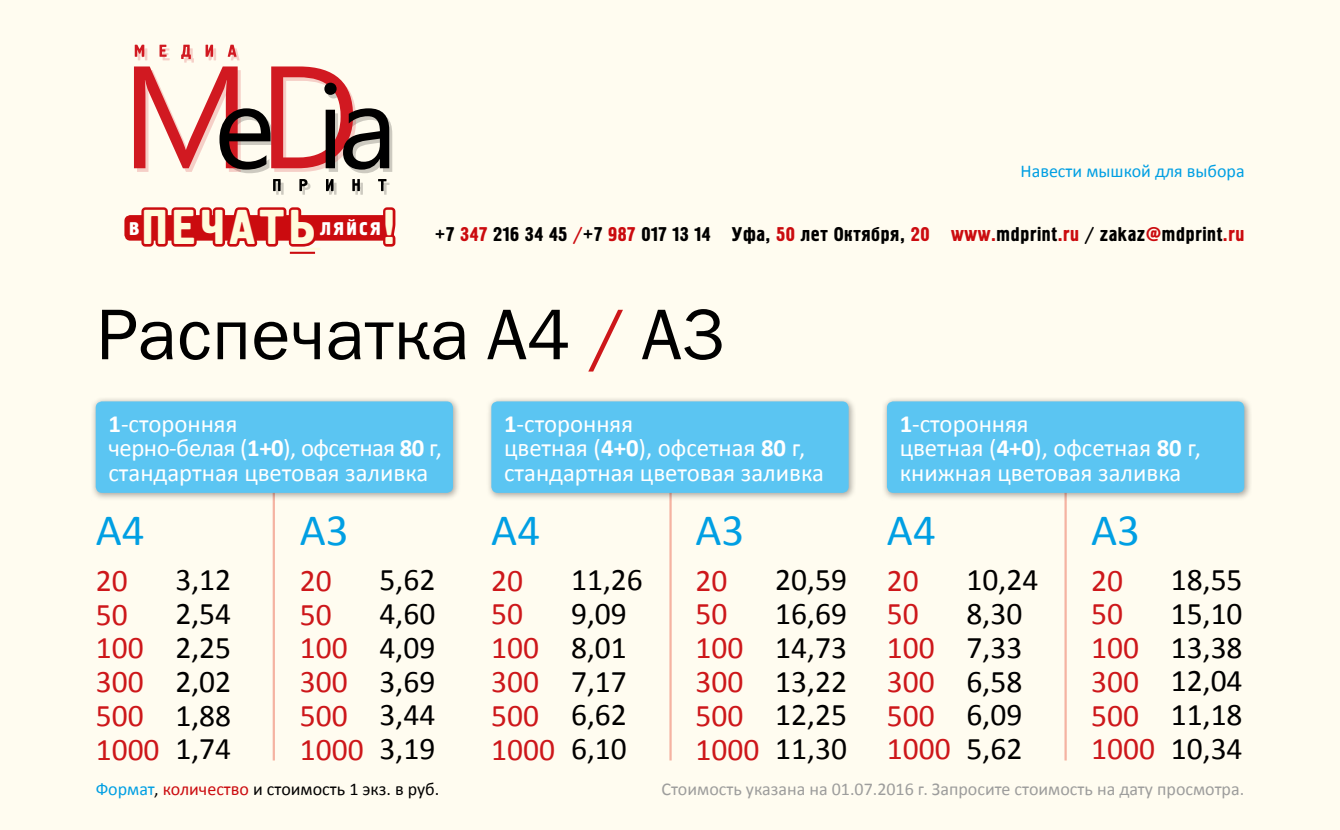
<style>
.page{position:relative;width:1340px;height:830px;background:#fff}
.page>*{position:absolute;margin:0;border:0;box-sizing:border-box;transform-origin:0 0}
.t1{font:72px "Franklin Gothic Book C";color:#000}
.t2{font:48.82px "Hermes C";letter-spacing:.1em;color:#fffbdc}
.t3{font:45px "Calibri";color:#009fe3}
.t4{font:31.5px/33.8px "Calibri";color:#000;text-align:justify}
.t5{font:31.5px/33.8px "Calibri";color:#cd171a}
.t6{font:24.75px/24.8px "Calibri";color:#fff}
.t7{font:19.8px "Hermes C";letter-spacing:.03em;color:#000}
.t8{font:18px "Calibri";color:#9d9d9c}
.t9{font:18px "Calibri";color:#000}
.t10{font:18px "Calibri";color:#009fe3}
.s1{color:#cb0b0f}
.s2{color:#cd171a}
.s3{font-weight:700}
.s4{color:#009fe3}
</style>
<div class="page">
<div style="left:0;top:0;width:1339px;height:829px;background:#fffcf0"></div>
<div style="left:124px;top:215px;width:269px;height:25px;background:#cb0b0f;border-radius:6px"></div>
<svg style="left:134px;top:45px;width:262px;height:209px"></svg>
<hr style="left:290px;top:251px;width:25px;height:3px;background:#cb0b0f">
<hr style="left:273px;top:484px;width:2px;height:276px;background:#f5b3a2">
<hr style="left:669px;top:484px;width:2px;height:276px;background:#f5b3a2">
<hr style="left:1064px;top:484px;width:2px;height:276px;background:#f5b3a2">
<div style="left:487px;top:396px;width:369px;height:104px;background:#000;opacity:.35"></div>
<div style="left:491px;top:401px;width:357px;height:91px;background:#5bc5f2;border-radius:6px"></div>
<div style="left:882px;top:396px;width:369px;height:104px;background:#000;opacity:.35"></div>
<div style="left:887px;top:401px;width:357px;height:91px;background:#5bc5f2;border-radius:6px"></div>
<div style="left:91px;top:396px;width:369px;height:104px;background:#000;opacity:.35"></div>
<div style="left:96px;top:401px;width:357px;height:91px;background:#5bc5f2;border-radius:6px"></div>
<h2 class="t2" style="left:129px;top:200px;width:267px"><sup>в</sup>ПЕЧАТЬ<sup>ляйся</sup>!</h2>
<p class="t10" style="left:1020px;top:158px;width:226px">Навести мышкой для выбора</p>
<p class="t7" style="left:435px;top:222px;width:810px">+7 <span class="s1">347</span> 216 34 45 <span class="s1">/</span>+7 <span class="s1">987</span> 017 13 14 Уфа, <span class="s1">50</span> лет Октября, <span class="s1">20 www.</span>mdprint<span class="s1">.ru</span> / zakaz<span class="s1">@</span>mdprint<span class="s1">.ru</span></p>
<h1 class="t1" style="left:96px;top:294px;width:630px">Распечатка А4 <span class="s2">/</span> А3</h1>
<p class="t6" style="left:108px;top:410px;width:335px"><span class="s3">1</span>-сторонняя<br>черно-белая (<span class="s3">1+0</span>), офсетная <span class="s3">80</span> г, стандартная цветовая заливка</p>
<p class="t6" style="left:504px;top:410px;width:321px"><span class="s3">1</span>-сторонняя<br>цветная (<span class="s3">4+0</span>), офсетная <span class="s3">80</span> г, стандартная цветовая заливка</p>
<p class="t6" style="left:899px;top:410px;width:303px"><span class="s3">1</span>-сторонняя<br>цветная (<span class="s3">4+0</span>), офсетная <span class="s3">80</span> г, книжная цветовая заливка</p>
<h3 class="t3" style="left:96px;top:498px;width:50px">А4</h3>
<h3 class="t3" style="left:300px;top:498px;width:50px">А3</h3>
<h3 class="t3" style="left:491px;top:498px;width:50px">А4</h3>
<h3 class="t3" style="left:695px;top:498px;width:50px">А3</h3>
<h3 class="t3" style="left:887px;top:498px;width:50px">А4</h3>
<h3 class="t3" style="left:1091px;top:498px;width:50px">А3</h3>
<p class="t4" style="left:175px;top:562px;width:57px">3,12<br>2,54<br>2,25<br>2,02<br>1,88<br>1,74</p>
<p class="t4" style="left:379px;top:562px;width:57px">5,62<br>4,60<br>4,09<br>3,69<br>3,44<br>3,19</p>
<p class="t4" style="left:571px;top:562px;width:73px;text-align:left">11,26<br>9,09<br>8,01<br>7,17<br>6,62<br>6,10</p>
<p class="t4" style="left:775px;top:561px;width:73px">20,59<br>16,69<br>14,73<br>13,22<br>12,25<br>11,30</p>
<p class="t4" style="left:966px;top:561px;width:73px;text-align:left">10,24<br>8,30<br>7,33<br>6,58<br>6,09<br>5,62</p>
<p class="t4" style="left:1170px;top:561px;width:73px">18,55<br>15,10<br>13,38<br>12,04<br>11,18<br>10,34</p>
<p class="t5" style="left:96px;top:562px;width:65px">20<br>50<br>100<br>300<br>500<br>1000</p>
<p class="t5" style="left:300px;top:562px;width:65px">20<br>50<br>100<br>300<br>500<br>1000</p>
<p class="t5" style="left:491px;top:562px;width:65px">20<br>50<br>100<br>300<br>500<br>1000</p>
<p class="t5" style="left:695px;top:562px;width:65px">20<br>50<br>100<br>300<br>500<br>1000</p>
<p class="t5" style="left:887px;top:562px;width:65px">20<br>50<br>100<br>300<br>500<br>1000</p>
<p class="t5" style="left:1091px;top:562px;width:65px">20<br>50<br>100<br>300<br>500<br>1000</p>
<p class="t9" style="left:96px;top:776px;width:345px"><span class="s4">Формат</span>, <span class="s1">количество</span> и стоимость 1 экз. в руб.</p>
<p class="t8" style="left:661px;top:776px;width:584px">Стоимость указана на 01.07.2016 г. Запросите стоимость на дату просмотра.</p>
</div>
